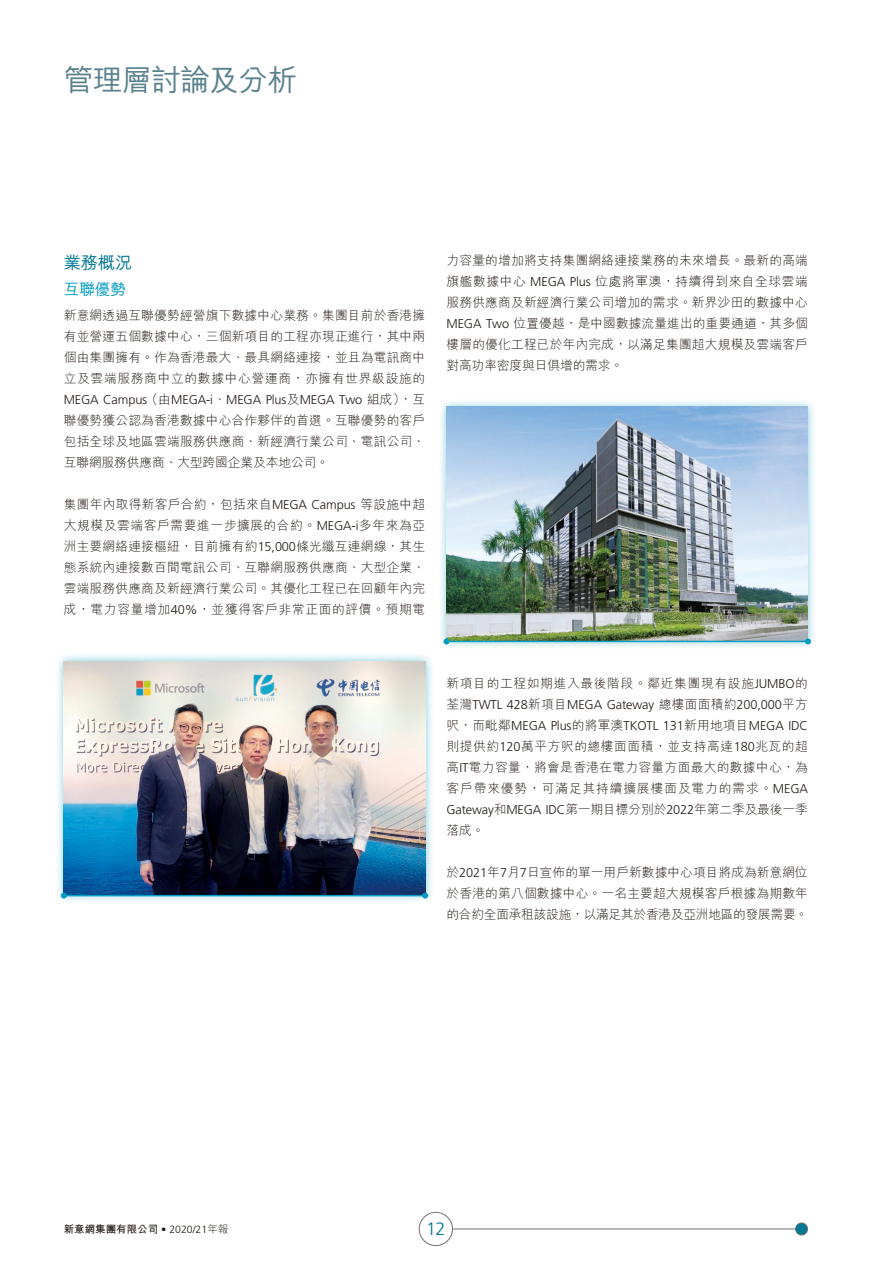
<style>
.page{position:relative;width:893px;height:1263px;background:#fff}
.page>*{position:absolute;margin:0;border:0;box-sizing:border-box;transform-origin:0 0}
.t1{font:500 30px "M Hei HK";letter-spacing:-.03em;color:#5a828e}
.t2{font:300 18px "Frutiger LT Std";color:#007793}
.t3{font:500 17.25px "M Hei HK";color:#007793}
.t4{font:500 15.75px "M Hei HK";color:#009bc0}
.t5{font:300 12.75px/21px "M Hei HK";letter-spacing:.015em;color:#231916;text-align:justify}
.t6{font:300 12.75px/21px "Frutiger LT Std";letter-spacing:-.01em;color:#231916}
.t7{font:300 12.75px "M Hei HK";letter-spacing:.05em;color:#231916}
.t8{font:700 10.5px "M Hei HK";color:#231916}
.s1{font-family:"M Hei HK"}
.s2{font-family:"Frutiger LT Std"}
.s3{font-family:"Frutiger LT Std";font-weight:300}
.s4{font-weight:300}
</style>
<div class="page">
<hr style="left:436px;top:1228px;width:372px;height:1px;background:#727272">
<div style="left:419px;top:1212px;width:33px;height:33px;background:#fff;border-radius:50%"></div>
<div style="left:419px;top:1212px;width:34px;height:34px;border:1px solid #727272;border-radius:50%"></div>
<div style="left:795px;top:1223px;width:12px;height:12px;background:#007793;border-radius:50%"></div>
<div style="left:795px;top:1222px;width:13px;height:13px;border:1px solid #727272;border-radius:50%"></div>
<div style="left:55px;top:652px;width:379px;height:252px;background:#009bc0;opacity:.5"></div>
<img style="left:64px;top:661px;width:361px;height:234px">
<hr style="left:64px;top:895px;width:361px;height:1px;background:#009bc0">
<svg style="left:61px;top:892px;width:6px;height:6px"></svg>
<svg style="left:422px;top:892px;width:6px;height:6px"></svg>
<div style="left:437px;top:398px;width:380px;height:252px;background:#009bc0;opacity:.5"></div>
<img style="left:446px;top:407px;width:362px;height:234px">
<hr style="left:446px;top:641px;width:362px;height:1px;background:#009bc0">
<svg style="left:443px;top:638px;width:6px;height:6px"></svg>
<svg style="left:805px;top:638px;width:6px;height:6px"></svg>
<h1 class="t1" style="left:64px;top:58px;width:235px">管理層討論及分析</h1>
<h3 class="t3" style="left:64px;top:250px;width:70px">業務概況</h3>
<p class="t4" style="left:64px;top:277px;width:64px">互聯優勢</p>
<p class="t5" style="left:64px;top:305px;width:363px">新意網透過互聯優勢經營旗下數據中心業務。集團目前於香港擁有並營運五個數據中心，三個新項目的工程亦現正進行，其中兩個由集團擁有。作為香港最大、最具網絡連接，並且為電訊商中立及雲端服務商中立的數據中心營運商，亦擁有世界級設施的</p>
<p class="t6" style="left:64px;top:389px;width:363px">MEGA Campus <span class="s1">（由</span>MEGA-i<span class="s1">、</span>MEGA Plus<span class="s1">及</span>MEGA Two <span class="s1">組成），互</span></p>
<p class="t5" style="left:64px;top:410px;width:363px">聯優勢獲公認為香港數據中心合作夥伴的首選。互聯優勢的客戶包括全球及地區雲端服務供應商、新經濟行業公司、電訊公司、互聯網服務供應商、大型跨國企業及本地公司。</p>
<p class="t5" style="left:64px;top:494px;width:363px">集團年內取得新客戶合約，包括來自<span class="s2">MEGA Campus</span> 等設施中超大規模及雲端客戶需要進一步擴展的合約。<span class="s2">MEGA-i</span>多年來為亞洲主要網絡連接樞紐，目前擁有約<span class="s2">15,000</span>條光纖互連網線，其生態系統內連接數百間電訊公司、互聯網服務供應商、大型企業、雲端服務供應商及新經濟行業公司。其優化工程已在回顧年內完成，電力容量增加<span class="s2">40%</span>，並獲得客戶非常正面的評價。預期電</p>
<p class="t5" style="left:446px;top:249px;width:363px">力容量的增加將支持集團網絡連接業務的未來增長。最新的高端旗艦數據中心 <span class="s2">MEGA Plus</span> 位處將軍澳，持續得到來自全球雲端服務供應商及新經濟行業公司增加的需求。新界沙田的數據中心<span class="s2">MEGA Two</span> 位置優越，是中國數據流量進出的重要通道，其多個樓層的優化工程已於年內完成，以滿足集團超大規模及雲端客戶對高功率密度與日俱增的需求。</p>
<p class="t7" style="left:446px;top:674px;width:363px">新項目的工程如期進入最後階段。鄰近集團現有設施<span class="s2">JUMBO</span>的</p>
<p class="t6" style="left:446px;top:694px;width:363px"><span class="s1">荃灣</span>TWTL 428<span class="s1">新項目</span>MEGA Gateway <span class="s1">總樓面面積約</span>200,000<span class="s1">平方呎，而毗鄰</span>MEGA Plus<span class="s1">的將軍澳</span>TKOTL 131<span class="s1">新用地項目</span>MEGA IDC</p>
<p class="t5" style="left:446px;top:735px;width:363px">則提供約<span class="s2">120</span>萬平方呎的總樓面面積，並支持高達<span class="s2">180</span>兆瓦的超高<span class="s2">IT</span>電力容量，將會是香港在電力容量方面最大的數據中心，為客戶帶來優勢，可滿足其持續擴展樓面及電力的需求。<span class="s2">MEGA</span></p>
<p class="t6" style="left:446px;top:799px;width:363px">Gateway<span class="s1">和</span>MEGA IDC<span class="s1">第一期目標分別於</span>2022<span class="s1">年第二季及最後一季</span></p>
<p class="t5" style="left:446px;top:819px;width:39px">落成。</p>
<p class="t5" style="left:446px;top:861px;width:363px">於<span class="s2">2021</span>年<span class="s2">7</span>月<span class="s2">7</span>日宣佈的單一用戶新數據中心項目將成為新意網位於香港的第八個數據中心。一名主要超大規模客戶根據為期數年的合約全面承租該設施，以滿足其於香港及亞洲地區的發展需要。</p>
<p class="t8" style="left:64px;top:1221px;width:166px">新意網集團有限公司 <span class="s3">• 2020/21</span><span class="s4">年報</span></p>
<h2 class="t2" style="left:426px;top:1218px;width:21px">12</h2>
</div>
